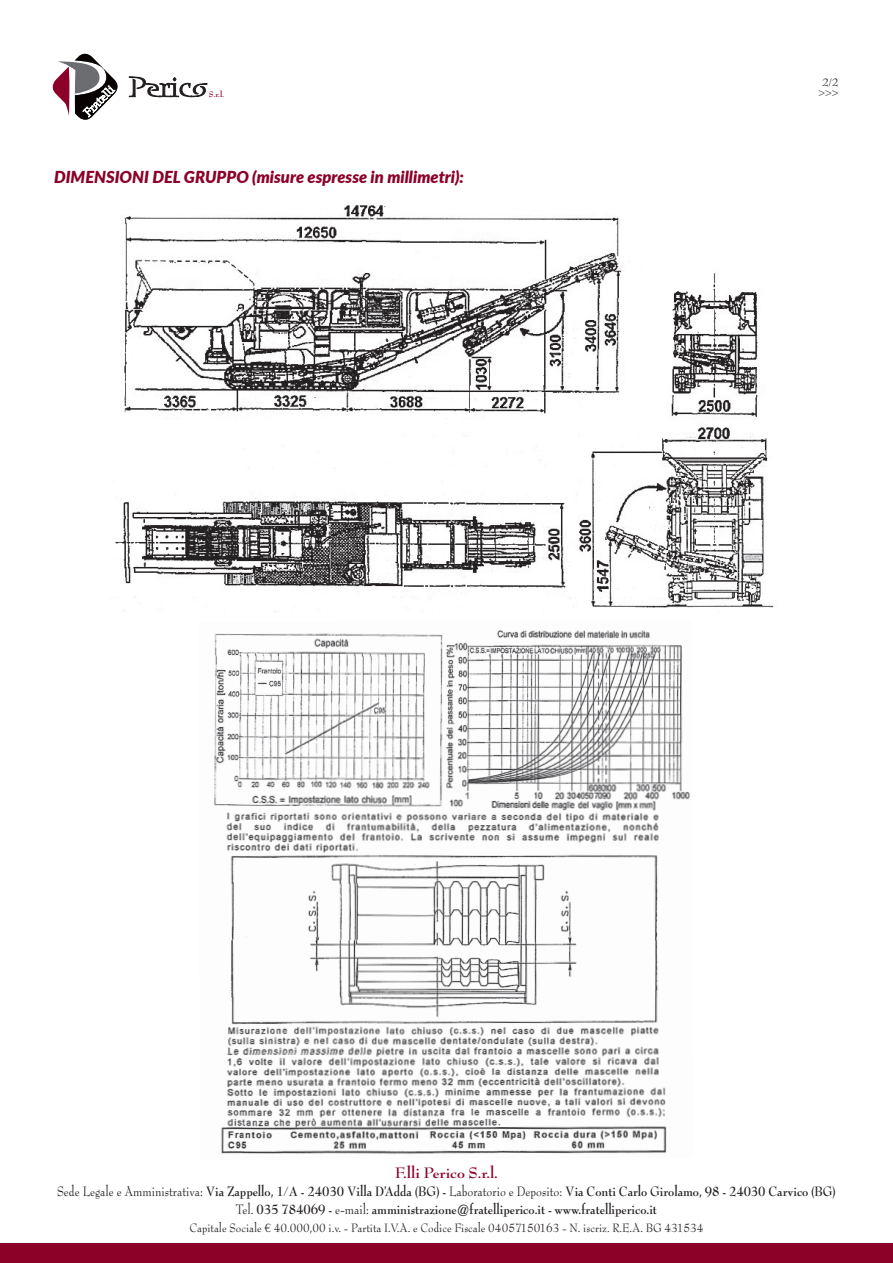
<style>
.page{position:relative;width:893px;height:1263px;background:#fff}
.page>*{position:absolute;margin:0;border:0;box-sizing:border-box;transform-origin:0 0}
.t1{font:italic 900 16.5px "Lato";color:#8b0128}
.t2{font:700 16.5px "Bernhard Modern Std";color:#8b0128}
.t3{font:700 14.85px/18px "Bernhard Modern Std";color:#231f20;text-align:center;scale:.86 1}
.t4{font:13.2px "Bernhard Modern Std";color:#231f20;scale:.91 1}
.t5{font:12px/10.5px "Bernhard Modern Std";color:#231f20}
.t6{font:700 8.55px "Bernhard Modern Std";color:#8b0128}
.s1{font-weight:400}
</style>
<div class="page">
<div style="left:0;top:1244px;width:893px;height:19px;background:#8b0128"></div>
<svg style="left:129px;top:77px;width:78px;height:20px"></svg>
<svg style="left:52px;top:53px;width:66px;height:67px"></svg>
<img style="left:115px;top:205px;width:659px;height:407px">
<img style="left:214px;top:630px;width:476px;height:524px">
<p class="t6" style="left:209px;top:90px;width:17px">S.r.l.</p>
<p class="t1" style="left:54px;top:165px;width:412px">DIMENSIONI DEL GRUPPO (misure espresse in millimetri):</p>
<p class="t5" style="left:818px;top:77px;width:22px">2/2 &gt;&gt;&gt;</p>
<p class="t2" style="left:395px;top:1164px;width:104px">F.lli Perico S.r.l.</p>
<p class="t3" style="left:57px;top:1183px;width:907px"><span class="s1">Sede Legale e Amministrativa:</span> Via Zappello, 1/A - 24030 Villa D’Adda (BG) - <span class="s1">Laboratorio e Deposito:</span> Via Conti Carlo Girolamo, 98 - 24030 Carvico (BG)<br><span class="s1">Tel.</span> 035 784069 - <span class="s1">e-mail:</span> amministrazione@fratelliperico.it - www.fratelliperico.it</p>
<p class="t4" style="left:189px;top:1221px;width:566px">Capitale Sociale € 40.000,00 i.v. - Partita I.V.A. e Codice Fiscale 04057150163 - N. iscriz. R.E.A. BG 431534</p>
</div>
